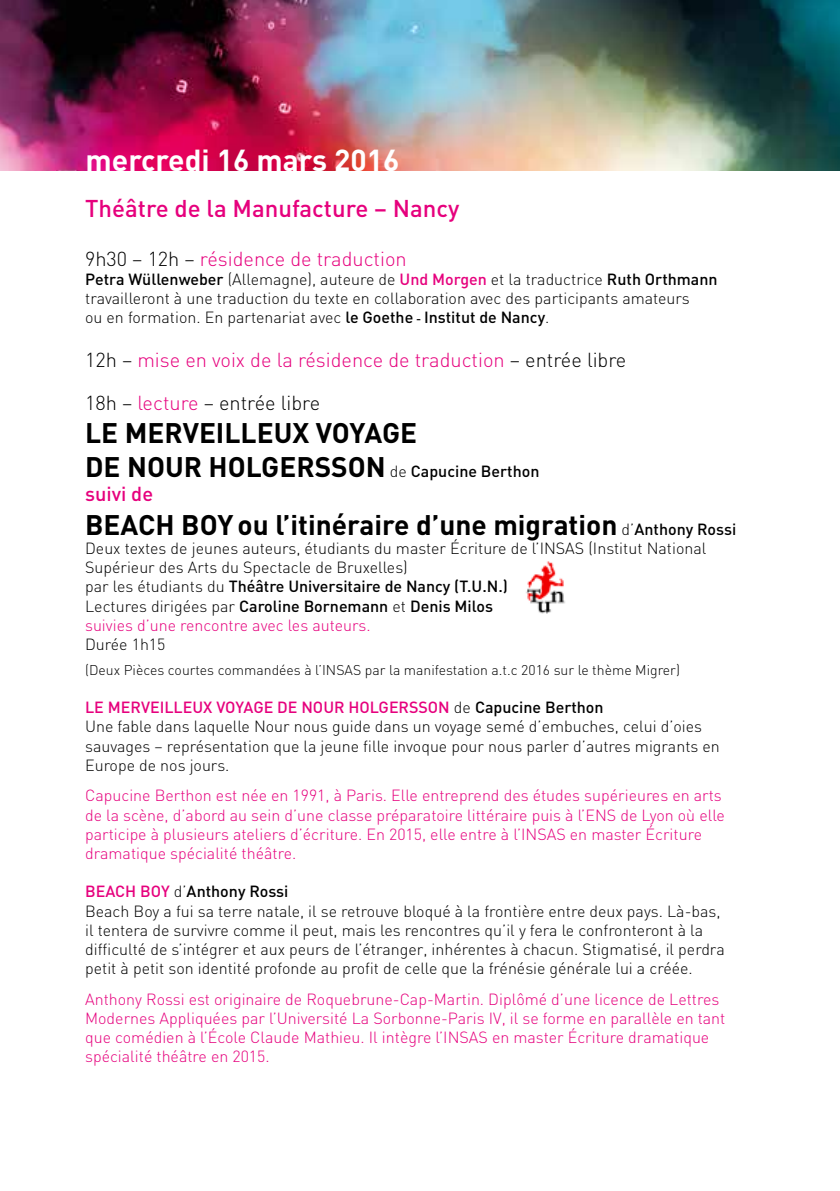
<style>
.page{position:relative;width:840px;height:1191px;background:#fff}
.page>*{position:absolute;margin:0;border:0;box-sizing:border-box;transform-origin:0 0}
.t1{font:700 30px "DIN";color:#fff}
.t2{font:700 28px/33.6px "DIN";color:#000}
.t3{font:500 24px "DIN";color:#e6007d}
.t4{font:300 20px/43.2px "DIN";color:#e6007d}
.t5{font:500 20px "DIN";color:#e6007d}
.t6{font:300 16px/19.2px "DIN";color:#000}
.t7{font:300 16px/19.2px "DIN";color:#e6007d}
.t8{font:300 14px "DIN";color:#000}
.s1{color:#000}
.s2{font-weight:500}
.s3{font-weight:500;color:#e6007d}
.s4{font-weight:500;font-size:12px}
.s5{font-weight:300;font-size:16px}
.s6{font-weight:500;font-size:16px}
.s7{color:#e6007d}
</style>
<div class="page">
<img style="left:0;top:0;width:839px;height:170px">
<img style="left:526px;top:561px;width:39px;height:53px">
<h1 class="t1" style="left:86px;top:141px;width:315px">mercredi 16 mars 2016</h1>
<h3 class="t3" style="left:85px;top:193px;width:375px">Théâtre de la Manufacture – Nancy</h3>
<p class="t4" style="left:85px;top:237px;width:323px"><span class="s1">9h30 – 12h –</span> résidence de traduction</p>
<p class="t6" style="left:85px;top:269px;width:633px"><span class="s2">Petra Wüllenweber</span> (Allemagne), auteure de <span class="s3">Und Morgen</span> et la traductrice <span class="s2">Ruth Orthmann </span>travailleront à une traduction du texte en collaboration avec des participants amateurs<br>ou en formation. En partenariat avec <span class="s2">le Goethe</span> <span class="s4">-</span> <span class="s2">Institut de Nancy</span>.</p>
<p class="t4" style="left:85px;top:338px;width:542px"><span class="s1">12h –</span> mise en voix de la résidence de traduction <span class="s1">– entrée libre<br>18h –</span> lecture <span class="s1">– entrée libre</span></p>
<h2 class="t2" style="left:85px;top:415px;width:455px">LE MERVEILLEUX VOYAGE<br>DE NOUR HOLGERSSON <span class="s5">de</span> <span class="s6">Capucine Berthon</span></h2>
<p class="t5" style="left:85px;top:481px;width:69px">suivi de</p>
<h2 class="t2" style="left:85px;top:506px;width:652px">BEACH BOY ou l’itinéraire d’une migration <span class="s5">d’</span><span class="s6">Anthony Rossi</span></h2>
<p class="t6" style="left:85px;top:538px;width:622px">Deux textes de jeunes auteurs, étudiants du master Écriture de l’INSAS (Institut National Supérieur des Arts du Spectacle de Bruxelles)<br>par les étudiants du <span class="s2">Théâtre Universitaire de Nancy (T.U.N.)<br></span>Lectures dirigées par <span class="s2">Caroline Bornemann</span> et <span class="s2">Denis Milos<br></span><span class="s7">suivies d’une rencontre avec les auteurs.</span></p>
<p class="t6" style="left:85px;top:634px;width:82px">Durée 1h15</p>
<p class="t8" style="left:85px;top:661px;width:596px">(Deux Pièces courtes commandées à l’INSAS par la manifestation a.t.c 2016 sur le thème Migrer)</p>
<p class="t6" style="left:85px;top:697px;width:636px"><span class="s3">LE MERVEILLEUX VOYAGE DE NOUR HOLGERSSON</span> de <span class="s2">Capucine Berthon<br></span>Une fable dans laquelle Nour nous guide dans un voyage semé d’embuches, celui d’oies sauvages – représentation que la jeune fille invoque pour nous parler d’autres migrants en Europe de nos jours.</p>
<p class="t7" style="left:85px;top:786px;width:641px">Capucine Berthon est née en 1991, à Paris. Elle entreprend des études supérieures en arts de la scène, d’abord au sein d’une classe préparatoire littéraire puis à l’ENS de Lyon où elle participe à plusieurs ateliers d’écriture. En 2015, elle entre à l’INSAS en master Écriture dramatique spécialité théâtre.</p>
<p class="t6" style="left:85px;top:882px;width:640px"><span class="s3">BEACH BOY</span> d’<span class="s2">Anthony Rossi<br></span>Beach Boy a fui sa terre natale, il se retrouve bloqué à la frontière entre deux pays. Là-bas, il tentera de survivre comme il peut, mais les rencontres qu’il y fera le confronteront à la difficulté de s’intégrer et aux peurs de l’étranger, inhérentes à chacun. Stigmatisé, il perdra petit à petit son identité profonde au profit de celle que la frénésie générale lui a créée.</p>
<p class="t7" style="left:85px;top:989px;width:641px">Anthony Rossi est originaire de Roquebrune-Cap-Martin. Diplômé d’une licence de Lettres Modernes Appliquées par l’Université La Sorbonne-Paris IV, il se forme en parallèle en tant que comédien à l’École Claude Mathieu. Il intègre l’INSAS en master Écriture dramatique spécialité théâtre en 2015.</p>
</div>
